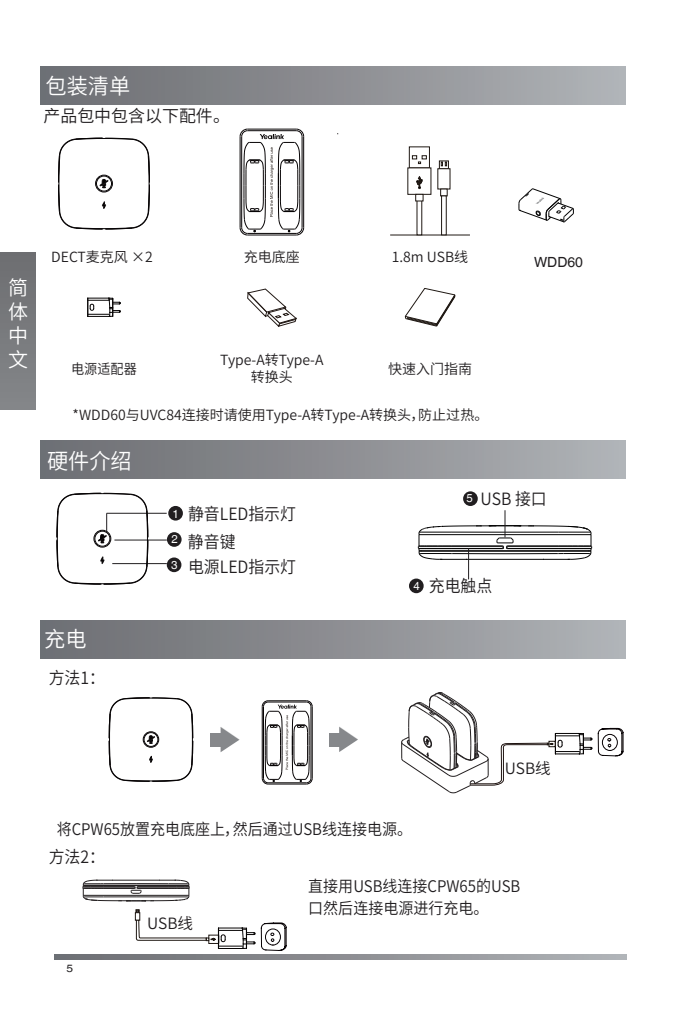
<style>
.page{position:relative;width:681px;height:1021px;background:#fff}
.page>*{position:absolute;margin:0;border:0;box-sizing:border-box;transform-origin:0 0}
.t1{font:21.6px "Source Han Sans CN";color:#fff}
.t2{font:20px/24px "Source Han Sans CN";color:#fff;text-align:justify}
.t3{font:16.8px "Source Han Sans CN";color:#211e20;scale:.94 1}
.t4{font:16.8px "Source Han Sans CN";color:#211e20}
.t5{font:16px/21.6px "Source Han Sans CN";color:#211e20;scale:.94 1}
.t6{font:15.6px "Source Han Sans CN";color:#211e20}
.t7{font:14px/16.8px "Source Han Sans CN";color:#211e20;text-align:center}
.t8{font:14px "Source Han Sans CN";color:#231f20}
.t9{font:14px "Helvetica LT";color:#211e20}
.t10{font:14px "Source Han Sans CN";color:#211e20;scale:.94 1}
.t11{font:11.6px/25.2px "Helvetica LT";color:#fff;text-align:justify}
.t12{font:10.4px "Helvetica LT";color:#211e20;scale:1.14 1}
.s1{color:#211e20}
</style>
<div class="page">
<div style="left:41px;top:67px;width:584px;height:38px;background:linear-gradient(to right,#6b6c71,#b0b2b6)"></div>
<div style="left:41px;top:440px;width:584px;height:39px;background:linear-gradient(to right,#6b6c71,#b0b2b6)"></div>
<div style="left:41px;top:620px;width:584px;height:38px;background:linear-gradient(to right,#6b6c71,#b0b2b6)"></div>
<hr style="left:106px;top:512px;width:61px;height:2px;background:#211e20">
<hr style="left:114px;top:539px;width:53px;height:1px;background:#211e20">
<div style="left:168px;top:506px;width:15px;height:14px;background:#211e20;border-radius:50%"></div>
<div style="left:167px;top:532px;width:14px;height:15px;background:#211e20;border-radius:50%"></div>
<div style="left:167px;top:557px;width:14px;height:15px;background:#211e20;border-radius:50%"></div>
<hr style="left:112px;top:563px;width:55px;height:1px;background:#211e20">
<div style="left:409px;top:578px;width:14px;height:15px;background:#211e20;border-radius:50%"></div>
<div style="left:463px;top:491px;width:14px;height:15px;background:#211e20;border-radius:50%"></div>
<div style="left:210px;top:733px;width:12px;height:13px;background:#86888b"></div>
<svg style="left:220px;top:727px;width:19px;height:25px"></svg>
<svg style="left:108px;top:697px;width:85px;height:84px"></svg>
<div style="left:143px;top:731px;width:16px;height:16px;border:1px solid #060304;border-radius:50%"></div>
<div style="left:144px;top:732px;width:14px;height:14px;border:1px solid #060304;border-radius:50%"></div>
<svg style="left:261px;top:700px;width:52px;height:84px"></svg>
<div style="left:328px;top:733px;width:12px;height:13px;background:#86888b"></div>
<svg style="left:339px;top:726px;width:19px;height:26px"></svg>
<svg style="left:417px;top:510px;width:175px;height:50px"></svg>
<hr style="left:467px;top:548px;width:2px;height:31px;background:#211e20">
<svg style="left:55px;top:954px;width:571px;height:5px;background:#8d8f93"></svg>
<svg style="left:56px;top:492px;width:92px;height:92px"></svg>
<svg style="left:401px;top:692px;width:222px;height:101px"></svg>
<svg style="left:82px;top:879px;width:108px;height:22px"></svg>
<svg style="left:135px;top:912px;width:5px;height:8px"></svg>
<svg style="left:136px;top:909px;width:3px;height:4px"></svg>
<svg style="left:136px;top:919px;width:151px;height:32px"></svg>
<svg style="left:404px;top:288px;width:51px;height:39px"></svg>
<svg style="left:58px;top:137px;width:92px;height:93px"></svg>
<div style="left:95px;top:175px;width:18px;height:17px;border:1px solid #060304;border-radius:50%"></div>
<div style="left:96px;top:176px;width:16px;height:15px;border:1px solid #060304;border-radius:50%"></div>
<hr style="left:247px;top:234px;width:49px;height:2px;background:#060304">
<svg style="left:239px;top:128px;width:65px;height:107px"></svg>
<hr style="left:390px;top:234px;width:79px;height:2px;background:#1f1813">
<div style="left:409px;top:146px;width:20px;height:22px;background:#fff;border:1px solid #1f1813"></div>
<svg style="left:412px;top:155px;width:14px;height:9px"></svg>
<svg style="left:416px;top:201px;width:6px;height:34px"></svg>
<div style="left:415px;top:194px;width:8px;height:7px;background:#fff;border:1px solid #1f1813"></div>
<svg style="left:416px;top:176px;width:6px;height:13px"></svg>
<svg style="left:439px;top:161px;width:9px;height:7px"></svg>
<div style="left:440px;top:189px;width:7px;height:7px;background:#fff;border:1px solid #1f1813"></div>
<svg style="left:441px;top:196px;width:5px;height:39px"></svg>
<svg style="left:441px;top:162px;width:5px;height:4px"></svg>
<svg style="left:518px;top:188px;width:56px;height:35px"></svg>
<svg style="left:87px;top:297px;width:34px;height:20px"></svg>
<svg style="left:247px;top:288px;width:50px;height:39px"></svg>
<div style="left:0;top:252px;width:35px;height:157px;background:#787a7d"></div>
<h1 class="t1" style="left:46px;top:74px;width:86px">包装清单</h1>
<p class="t4" style="left:43px;top:106px;width:188px">产品包中包含以下配件。</p>
<p class="t2" style="left:8px;top:276px;width:21px">简体中文</p>
<p class="t7" style="left:51px;top:248px;width:103px">DECT麦克风 ×2</p>
<p class="t7" style="left:244px;top:248px;width:57px">充电底座</p>
<p class="t7" style="left:391px;top:248px;width:78px">1.8m USB线</p>
<p class="t7" style="left:220px;top:352px;width:105px">Type-A转Type-A转换头</p>
<p class="t8" style="left:73px;top:407px;width:417px">*WDD60与UVC84连接时请使用<span class="s1">Type-A转Type-A</span>转换头，防止过热。</p>
<p class="t7" style="left:388px;top:360px;width:85px">快速入门指南</p>
<p class="t10" style="left:71px;top:361px;width:71px">电源适配器</p>
<h1 class="t1" style="left:47px;top:449px;width:86px">硬件介绍</h1>
<p class="t9" style="left:533px;top:254px;width:50px">WDD60</p>
<h1 class="t1" style="left:44px;top:627px;width:44px">充电</h1>
<p class="t3" style="left:49px;top:668px;width:61px">方法1：</p>
<p class="t11" style="left:171px;top:501px;width:9px">1<br>2<br>3</p>
<p class="t3" style="left:188px;top:504px;width:116px">静音LED指示灯</p>
<p class="t3" style="left:188px;top:532px;width:52px">静音键</p>
<p class="t3" style="left:188px;top:557px;width:116px">电源LED指示灯</p>
<p class="t3" style="left:466px;top:489px;width:87px"><sup>5</sup> USB 接口</p>
<p class="t11" style="left:413px;top:573px;width:8px">4</p>
<p class="t3" style="left:428px;top:576px;width:69px">充电触点</p>
<p class="t5" style="left:57px;top:818px;width:379px">将CPW65放置充电底座上，然后通过USB线连接电源。</p>
<p class="t3" style="left:49px;top:847px;width:61px">方法2：</p>
<p class="t6" style="left:504px;top:759px;width:47px">USB线</p>
<p class="t12" style="left:66px;top:962px;width:7px">5</p>
<p class="t6" style="left:147px;top:914px;width:47px">USB线</p>
<p class="t5" style="left:308px;top:876px;width:227px">直接用USB线连接CPW65的USB口然后连接电源进行充电。</p>
</div>
